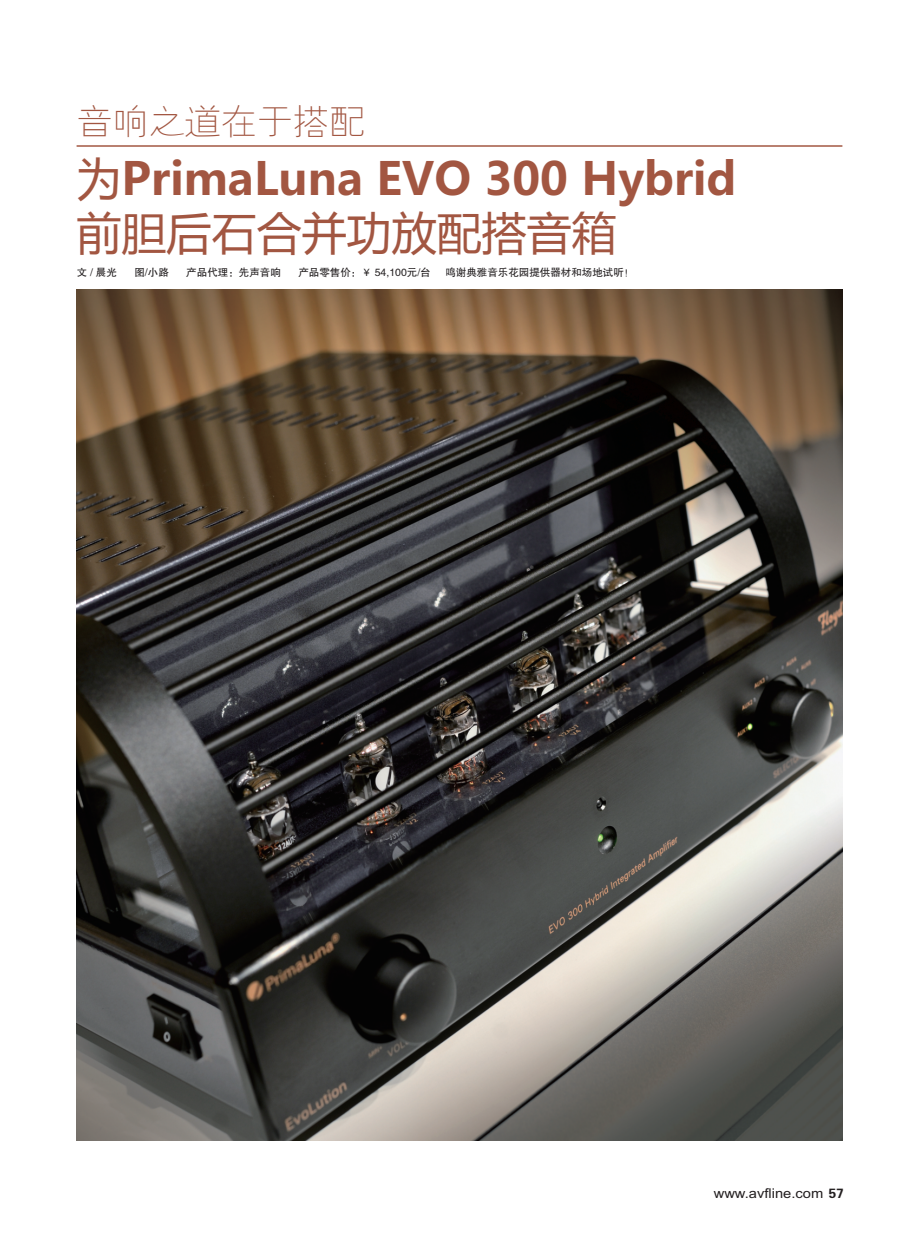
<style>
.page{position:relative;width:919px;height:1238px;background:#fff}
.page>*{position:absolute;margin:0;border:0;box-sizing:border-box;transform-origin:0 0}
.t1{font:700 45px/53.4px "Microsoft Ya Hei";color:#a25641}
.t2{font:36px "FZYXJW GB1 0";color:#a25641}
.t3{font:13.5px "Arial";color:#231f20;scale:1.09 1}
.t4{font:10.5px "FZHTJW GB1 0";color:#231f20}
.s1{font-weight:400}
.s2{font-family:"FZDHTJW GB1 0"}
</style>
<div class="page">
<hr style="left:77px;top:145px;width:765px;height:2px;background:#a25641">
<img style="left:77px;top:289px;width:765px;height:851px">
<h2 class="t2" style="left:77px;top:102px;width:290px">音响之道在于搭配</h2>
<h1 class="t1" style="left:77px;top:156px;width:661px"><span class="s1">为</span>PrimaLuna EVO 300 Hybrid<span class="s1">前胆后石合并功放配搭音箱</span></h1>
<p class="t4" style="left:77px;top:267px;width:42px">文 / 晨光</p>
<p class="t4" style="left:134px;top:267px;width:36px">图/小路</p>
<p class="t4" style="left:186px;top:267px;width:96px">产品代理：先声音响</p>
<p class="t4" style="left:298px;top:267px;width:134px">产品零售价：￥ 54,100元/台</p>
<p class="t4" style="left:445px;top:267px;width:190px">鸣谢典雅音乐花园提供器材和场地试听！</p>
<p class="t3" style="left:713px;top:1188px;width:121px">www.avfline.com <span class="s2">57</span></p>
</div>
